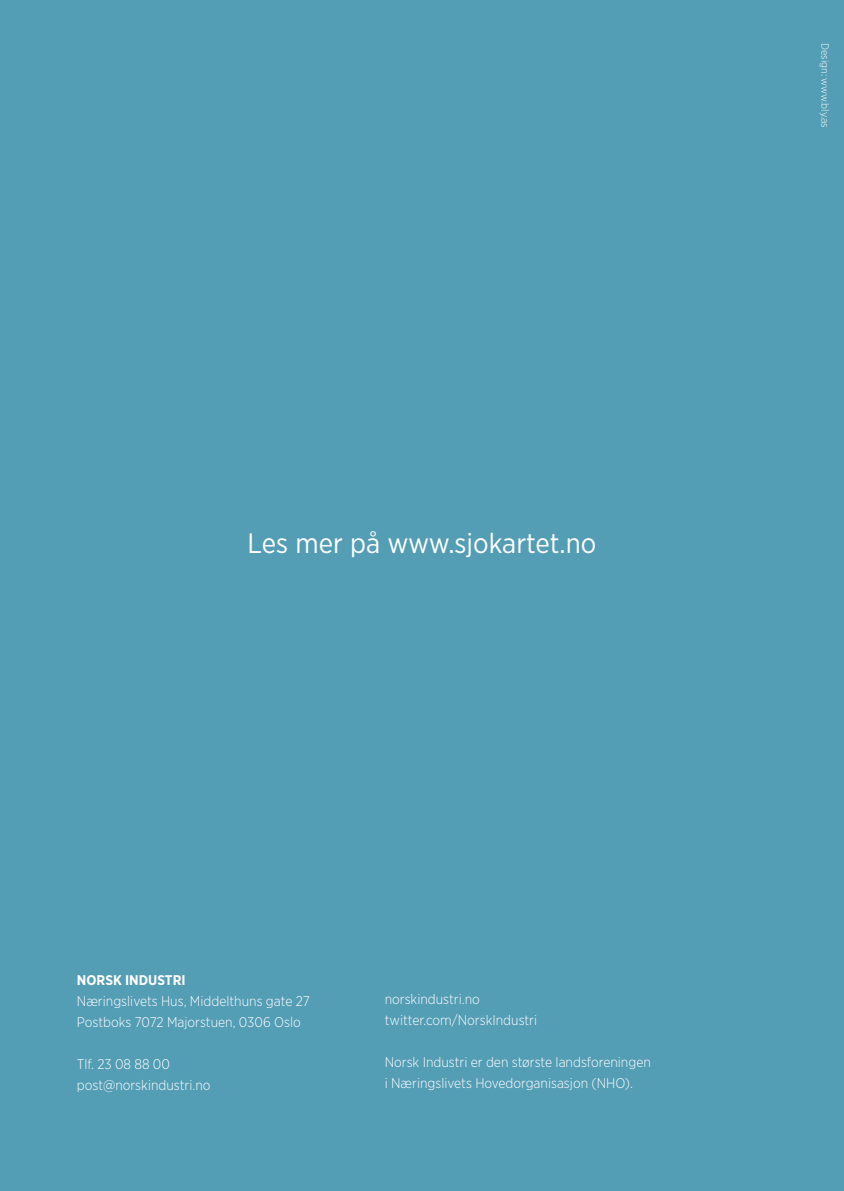
<style>
.page{position:relative;width:844px;height:1191px;background:#fff}
.page>*{position:absolute;margin:0;border:0;box-sizing:border-box;transform-origin:0 0}
.Foto_kreditt{font:28px "Gotham Narrow";color:#fff}
.t1{font:300 14px "Gotham Narrow";color:#fff}
.t2{font:700 14px "Gotham Narrow";color:#fff}
.t3{font:300 10.5px "Gotham Narrow";color:#fff}
</style>
<div class="page">
<div style="left:0;top:0;width:843px;height:1191px;background:#539db5"></div>
<p class="Foto_kreditt" style="left:247px;top:526px;width:350px">Les mer på www.sjokartet.no</p>
<p class="t2" style="left:77px;top:971px;width:110px">NORSK INDUSTRI</p>
<p class="t1" style="left:77px;top:992px;width:234px">Næringslivets Hus, Middelthuns gate 27</p>
<p class="t1" style="left:77px;top:1013px;width:225px">Postboks 7072 Majorstuen, 0306 Oslo</p>
<p class="t1" style="left:77px;top:1055px;width:94px">Tlf. 23 08 88 00</p>
<p class="t1" style="left:77px;top:1076px;width:135px">post@norskindustri.no</p>
<p class="t1" style="left:384px;top:990px;width:97px">norskindustri.no</p>
<p class="t1" style="left:384px;top:1011px;width:154px">twitter.com/NorskIndustri</p>
<p class="t1" style="left:384px;top:1053px;width:267px">Norsk Industri er den største landsforeningen</p>
<p class="t1" style="left:384px;top:1074px;width:250px">i Næringslivets Hovedorganisasjon (NHO).</p>
<p class="t3" style="left:831px;top:43px;width:86px;rotate:90deg">Design: www.bly.as</p>
</div>
